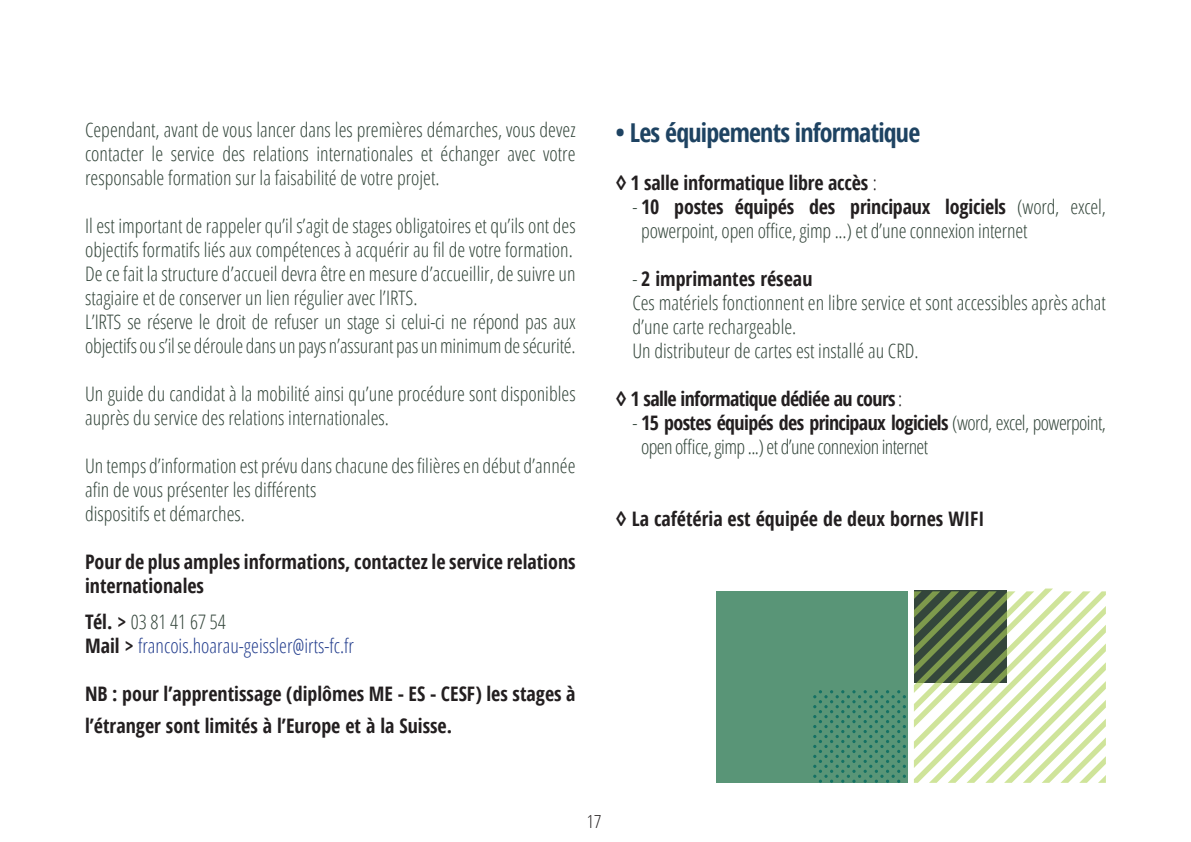
<style>
.page{position:relative;width:1191px;height:842px;background:#fff}
.page>*{position:absolute;margin:0;border:0;box-sizing:border-box;transform-origin:0 0}
.t1{font:700 condensed 26px "Open Sans";letter-spacing:-.03em;color:#1e4362}
.t2{font:300 condensed 20px/24px "Open Sans";color:#34463b}
.t3{font:700 condensed 20px/24px "Open Sans";color:#231f20}
.t4{font:300 condensed 20px/24px "Open Sans";letter-spacing:-.03em;color:#34463b}
.t5{font:300 condensed 20px/24px "Open Sans";color:#253f8e}
.t6{font:700 condensed 20px "Open Sans";letter-spacing:-.03em;color:#231f20}
.t7{font:300 condensed 18px "Open Sans";color:#231f20}
.s1{font-weight:700;color:#231f20}
.s2{color:#34463b}
.s3{font-weight:300}
</style>
<div class="page">
<div style="left:716px;top:591px;width:191px;height:192px;background:#599577"></div>
<svg style="left:914px;top:588px;width:192px;height:195px"></svg>
<svg style="left:813px;top:690px;width:93px;height:93px"></svg>
<p class="t2" style="left:85px;top:117px;width:492px;text-align:justify">Cependant, avant de vous lancer dans les premières démarches, vous devez contacter le service des relations internationales et échanger avec votre responsable formation sur la faisabilité de votre projet.</p>
<p class="t2" style="left:85px;top:213px;width:492px">Il est important de rappeler qu’il s’agit de stages obligatoires et qu’ils ont des objectifs formatifs liés aux compétences à acquérir au fil de votre formation.<br>De ce fait la structure d’accueil devra être en mesure d’accueillir, de suivre un stagiaire et de conserver un lien régulier avec l’IRTS.<br>L’IRTS se réserve le droit de refuser un stage si celui-ci ne répond pas aux objectifs ou s’il se déroule dans un pays n’assurant pas un minimum de sécurité.</p>
<p class="t2" style="left:85px;top:381px;width:492px">Un guide du candidat à la mobilité ainsi qu’une procédure sont disponibles auprès du service des relations internationales.</p>
<p class="t2" style="left:85px;top:453px;width:492px">Un temps d’information est prévu dans chacune des filières en début d’année afin de vous présenter les différents<br>dispositifs et démarches.</p>
<p class="t3" style="left:85px;top:550px;width:492px">Pour de plus amples informations, contactez le service relations internationales</p>
<p class="t5" style="left:85px;top:609px;width:270px"><span class="s1">Tél. &gt;</span> <span class="s2">03 81 41 67 54<br></span><span class="s1">Mail &gt;</span> francois.hoarau-geissler@irts-fc.fr</p>
<p class="t3" style="left:85px;top:678px;width:492px;line-height:31.2px">NB : pour l’apprentissage (diplômes ME - ES - CESF) les stages à l’étranger sont limités à l’Europe et à la Suisse.</p>
<h1 class="t1" style="left:615px;top:114px;width:306px">• Les équipements informatique</h1>
<p class="t3" style="left:615px;top:170px;width:263px">◊ 1 salle informatique libre accès <span class="s3">:</span></p>
<p class="t2" style="left:641px;top:194px;width:466px;text-indent:-9px">- <span class="s1">10 postes équipés des principaux logiciels</span> (word, excel, powerpoint, open office, gimp ...) et d’une connexion internet</p>
<p class="t2" style="left:632px;top:266px;width:475px">- <span class="s1">2 imprimantes réseau<br></span>Ces matériels fonctionnent en libre service et sont accessibles après achat d’une carte rechargeable.<br>Un distributeur de cartes est installé au CRD.</p>
<p class="t6" style="left:615px;top:385px;width:288px">◊ 1 salle informatique dédiée au cours <span class="s3">:</span></p>
<p class="t4" style="left:641px;top:410px;width:466px;text-indent:-9px">- <span class="s1">15 postes équipés des principaux logiciels</span> (word, excel, powerpoint, open office, gimp ...) et d’une connexion internet</p>
<p class="t3" style="left:615px;top:506px;width:370px">◊ La cafétéria est équipée de deux bornes WIFI</p>
<p class="t7" style="left:587px;top:809px;width:16px">17</p>
</div>
